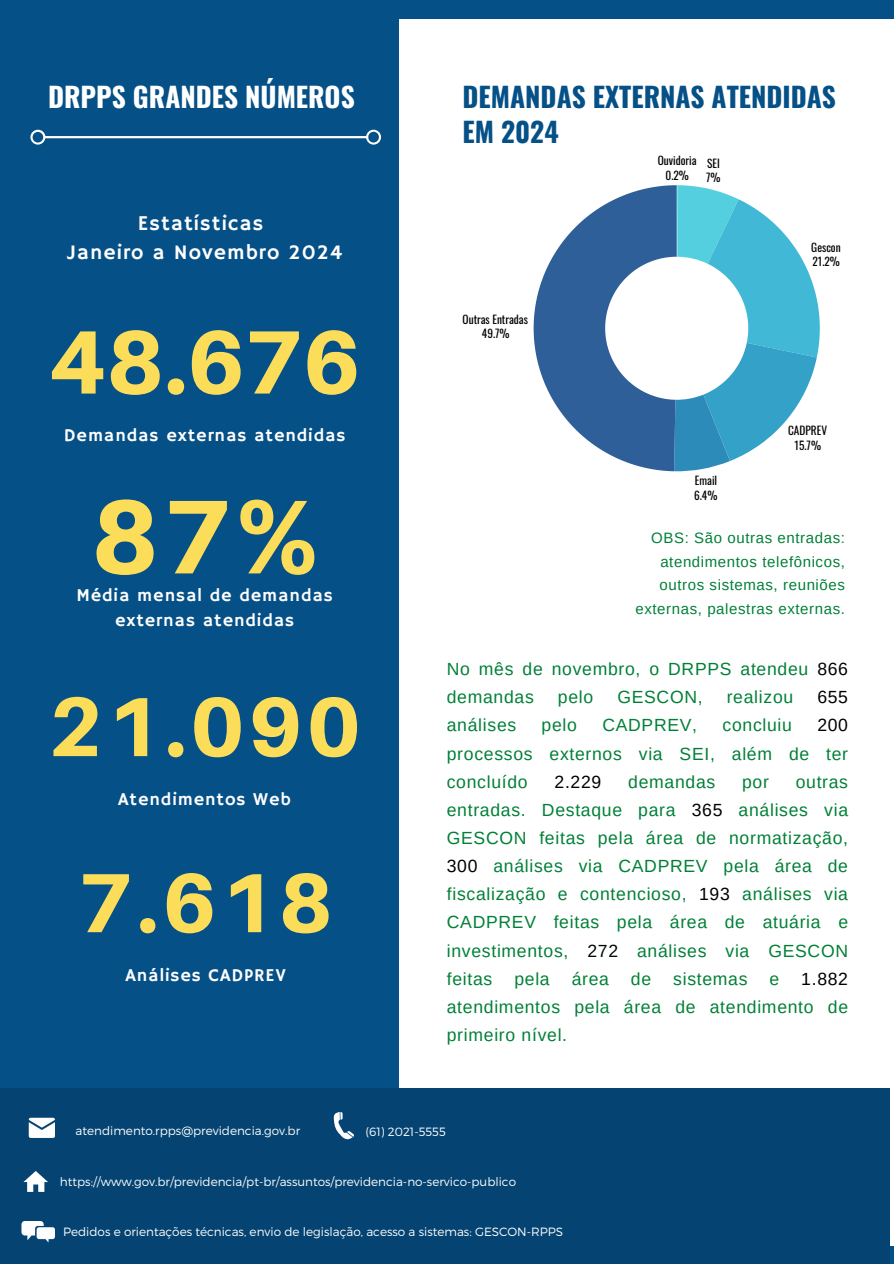
<style>
.page{position:relative;width:894px;height:1264px;background:#fff}
.page>*{position:absolute;margin:0;border:0;box-sizing:border-box;transform-origin:0 0}
.t1{font:800 105px "Aileron";color:#fcdd5a}
.t2{font:800 90px "Aileron";color:#fcdd5a}
.t3{font:800 84px "Aileron";letter-spacing:.05em;color:#fcdd5a}
.t4{font:700 27.3px/34.8px "Oswald";color:#055087}
.t5{font:700 27.3px "Oswald";color:#fff}
.t6{font:21px/29.2px "Hammersmith One";letter-spacing:.05em;color:#fefefe;text-align:center}
.t7{font:18px "Hammersmith One";letter-spacing:.05em;color:#fefefe}
.t8{font:18px "Hammersmith One";letter-spacing:.05em;color:#fff}
.t9{font:17.55px/28.2px "Arimo";letter-spacing:.04em;color:#008037;text-align:justify}
.t10{font:17.55px "Arimo";letter-spacing:.04em;color:#000}
.t11{font:15px/23.7px "Arimo";letter-spacing:.04em;color:#008037;text-align:right}
.t12{font:300 12px "Montserrat";color:#fff}
.t13{font:11.25px/14.5px "Oswald";color:#000;text-align:center}
.s1{color:#000}
.s2{color:#010a06}
</style>
<div class="page">
<div style="left:0;top:0;width:893px;height:19px;background:#055087"></div>
<div style="left:0;top:19px;width:398px;height:1226px;background:#055087"></div>
<svg style="left:30px;top:130px;width:351px;height:15px"></svg>
<div style="left:0;top:1088px;width:890px;height:175px;background:#054472"></div>
<svg style="left:21px;top:1221px;width:34px;height:21px"></svg>
<svg style="left:23px;top:1171px;width:25px;height:20px"></svg>
<svg style="left:333px;top:1112px;width:21px;height:27px"></svg>
<svg style="left:29px;top:1117px;width:26px;height:20px"></svg>
<svg style="left:533px;top:185px;width:286px;height:286px"></svg>
<h2 class="t5" style="left:48px;top:76px;width:308px">DRPPS GRANDES NÚMEROS</h2>
<h2 class="t6" style="left:67px;top:209px;width:276px">Estatísticas<br>Janeiro a Novembro 2024</h2>
<p class="t2" style="left:49px;top:306px;width:313px">48.676</p>
<p class="t8" style="left:64px;top:425px;width:283px">Demandas externas atendidas</p>
<h3 class="t1" style="left:91px;top:471px;width:228px">87%</h3>
<h3 class="t7" style="left:115px;top:609px;width:180px">externas atendidas</h3>
<h3 class="t7" style="left:76px;top:584px;width:258px">Média mensal de demandas</h3>
<p class="t3" style="left:48px;top:674px;width:314px">21.090</p>
<h4 class="t7" style="left:118px;top:789px;width:174px">Atendimentos Web</h4>
<h6 class="t3" style="left:79px;top:850px;width:255px">7.618</h6>
<h5 class="t7" style="left:125px;top:965px;width:162px">Análises CADPREV</h5>
<h1 class="t4" style="left:462px;top:78px;width:375px">DEMANDAS EXTERNAS ATENDIDAS<br>EM 2024</h1>
<p class="t13" style="left:462px;top:311px;width:67px">Outras Entradas<br>49.7%</p>
<p class="t13" style="left:657px;top:153px;width:40px">Ouvidoria<br>0.2%</p>
<p class="t13" style="left:706px;top:155px;width:16px;text-align:left">SEI<br>7%</p>
<p class="t13" style="left:694px;top:472px;width:25px;text-align:left">Email<br>6.4%</p>
<p class="t13" style="left:811px;top:239px;width:31px;text-align:left">Gescon<br>21.2%</p>
<p class="t13" style="left:788px;top:423px;width:40px">CADPREV<br>15.7%</p>
<h5 class="t11" style="left:635px;top:526px;width:211px">OBS: São outras entradas: atendimentos telefônicos, outros sistemas, reuniões externas, palestras externas.</h5>
<h5 class="t9" style="left:446px;top:655px;width:402px">No mês de novembro, o DRPPS atendeu <span class="s1">866 </span>demandas</h5>
<h5 class="t9" style="left:557px;top:683px;width:37px">pelo</h5>
<h5 class="t9" style="left:617px;top:683px;width:87px">GESCON,</h5>
<h5 class="t9" style="left:726px;top:683px;width:68px">realizou</h5>
<h5 class="t10" style="left:817px;top:687px;width:32px">655</h5>
<h5 class="t9" style="left:446px;top:711px;width:71px">análises</h5>
<h5 class="t9" style="left:541px;top:711px;width:37px">pelo</h5>
<h5 class="t9" style="left:602px;top:711px;width:96px">CADPREV,</h5>
<h5 class="t9" style="left:722px;top:711px;width:71px">concluiu</h5>
<h5 class="t9" style="left:446px;top:711px;width:402px;text-indent:370px"><span class="s1">200 </span>processos externos via SEI, além de ter concluído</h5>
<h5 class="t10" style="left:554px;top:771px;width:48px">2.229</h5>
<h5 class="t9" style="left:628px;top:767px;width:89px">demandas</h5>
<h5 class="t9" style="left:741px;top:767px;width:28px">por</h5>
<h5 class="t9" style="left:446px;top:767px;width:402px;text-indent:349px">outras entradas. Destaque para <span class="s1">365</span> análises via GESCON feitas pela área de normatização, <span class="s1">300</span> análises via CADPREV pela área de fiscalização e contencioso, <span class="s1">193</span> análises via CADPREV feitas pela área de atuária e investimentos, <span class="s2">272</span> análises via GESCON feitas pela área de sistemas e <span class="s1">1.882 </span>atendimentos pela área de atendimento de primeiro nível.</h5>
<h5 class="t12" style="left:76px;top:1122px;width:226px">atendimento.rpps@previdencia.gov.br</h5>
<h2 class="t12" style="left:365px;top:1123px;width:82px">(61) 2021-5555</h2>
<h5 class="t12" style="left:60px;top:1173px;width:457px">https://www.gov.br/previdencia/pt-br/assuntos/previdencia-no-servico-publico</h5>
<p class="t12" style="left:63px;top:1224px;width:501px">Pedidos e orientações técnicas, envio de legislação, acesso a sistemas: GESCON-RPPS</p>
</div>
